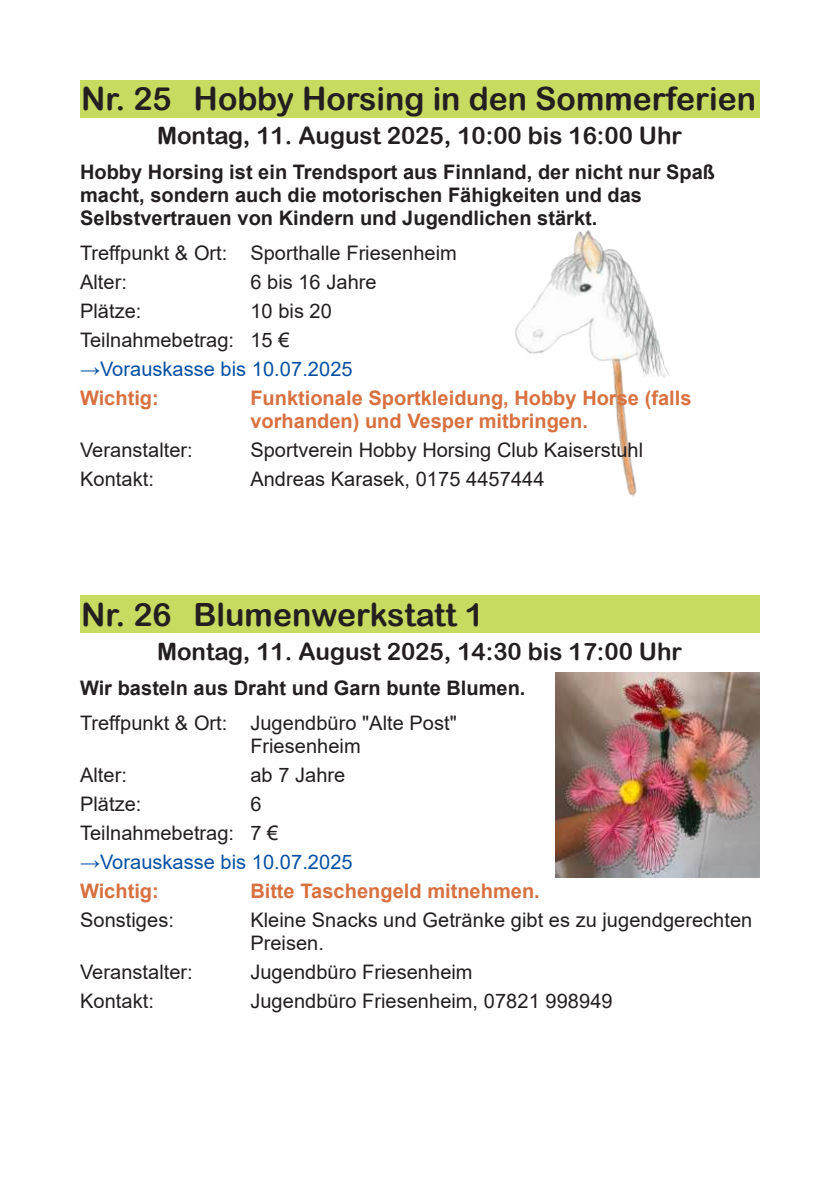
<style>
.page{position:relative;width:840px;height:1191px;background:#fff}
.page>*{position:absolute;margin:0;border:0;box-sizing:border-box;transform-origin:0 0}
.t1{font:32px "Arial Rounded MT Bold";color:#231f20}
.t2{font:24px "Arial Rounded MT Bold";color:#231f20}
.t3{font:20px/29px "Arial";letter-spacing:.005em;color:#231f20}
.t4{font:700 20px/23px "Arial";color:#231f20}
.t5{font:700 20px/23px "Arial";color:#d8703f}
.t6{font:20px "Arial";letter-spacing:.005em;color:#0750a3}
</style>
<div class="page">
<img style="left:514px;top:230px;width:155px;height:267px">
<img style="left:555px;top:672px;width:204px;height:206px">
<div style="left:80px;top:80px;width:679px;height:37px;background:#c6db5f"></div>
<div style="left:80px;top:595px;width:679px;height:37px;background:#c6db5f"></div>
<h1 class="t1" style="left:81px;top:87px;width:676px">Nr. 25 Hobby Horsing in den Sommerferien</h1>
<p class="t2" style="left:157px;top:127px;width:526px">Montag, 11. August 2025, 10:00 bis 16:00 Uhr</p>
<p class="t4" style="left:80px;top:161px;width:636px">Hobby Horsing ist ein Trendsport aus Finnland, der nicht nur Spaß macht, sondern auch die motorischen Fähigkeiten und das<br>Selbstvertrauen von Kindern und Jugendlichen stärkt.</p>
<p class="t3" style="left:80px;top:238px;width:378px">Treffpunkt &amp; Ort: Sporthalle Friesenheim<br>Alter:</p>
<p class="t3" style="left:250px;top:267px;width:128px">6 bis 16 Jahre</p>
<p class="t3" style="left:80px;top:296px;width:63px">Plätze:</p>
<p class="t3" style="left:80px;top:296px;width:253px;text-indent:170px">10 bis 20<br>Teilnahmebetrag: 15 €</p>
<p class="t6" style="left:80px;top:355px;width:274px">→Vorauskasse bis 10.07.2025</p>
<p class="t5" style="left:80px;top:387px;width:80px">Wichtig:</p>
<p class="t5" style="left:250px;top:387px;width:442px">Funktionale Sportkleidung, Hobby Horse (falls vorhanden) und Vesper mitbringen.</p>
<p class="t3" style="left:80px;top:435px;width:114px">Veranstalter:</p>
<p class="t3" style="left:250px;top:435px;width:394px">Sportverein Hobby Horsing Club Kaiserstuhl</p>
<p class="t3" style="left:80px;top:464px;width:75px">Kontakt:</p>
<p class="t3" style="left:250px;top:464px;width:295px">Andreas Karasek, 0175 4457444</p>
<h1 class="t1" style="left:81px;top:602px;width:404px">Nr. 26 Blumenwerkstatt 1</h1>
<p class="t2" style="left:157px;top:642px;width:526px">Montag, 11. August 2025, 14:30 bis 17:00 Uhr</p>
<p class="t4" style="left:80px;top:676px;width:446px">Wir basteln aus Draht und Garn bunte Blumen.</p>
<p class="t3" style="left:250px;top:711px;width:208px;line-height:23px;text-indent:-170px">Treffpunkt &amp; Ort: Jugendbüro "Alte Post"<br>Friesenheim</p>
<p class="t3" style="left:80px;top:760px;width:48px">Alter:</p>
<p class="t3" style="left:250px;top:760px;width:96px">ab 7 Jahre</p>
<p class="t3" style="left:80px;top:789px;width:63px">Plätze:</p>
<p class="t3" style="left:80px;top:789px;width:199px;text-indent:170px">6<br>Teilnahmebetrag: 7 €</p>
<p class="t6" style="left:80px;top:848px;width:274px">→Vorauskasse bis 10.07.2025</p>
<p class="t5" style="left:80px;top:879px;width:80px">Wichtig:</p>
<p class="t5" style="left:250px;top:879px;width:291px">Bitte Taschengeld mitnehmen.</p>
<p class="t3" style="left:80px;top:905px;width:95px">Sonstiges:</p>
<p class="t3" style="left:250px;top:908px;width:503px;line-height:23px">Kleine Snacks und Getränke gibt es zu jugendgerechten<br>Preisen.</p>
<p class="t3" style="left:80px;top:957px;width:114px">Veranstalter:</p>
<p class="t3" style="left:250px;top:957px;width:224px">Jugendbüro Friesenheim</p>
<p class="t3" style="left:80px;top:986px;width:75px">Kontakt:</p>
<p class="t3" style="left:250px;top:986px;width:363px">Jugendbüro Friesenheim, 07821 998949</p>
</div>
